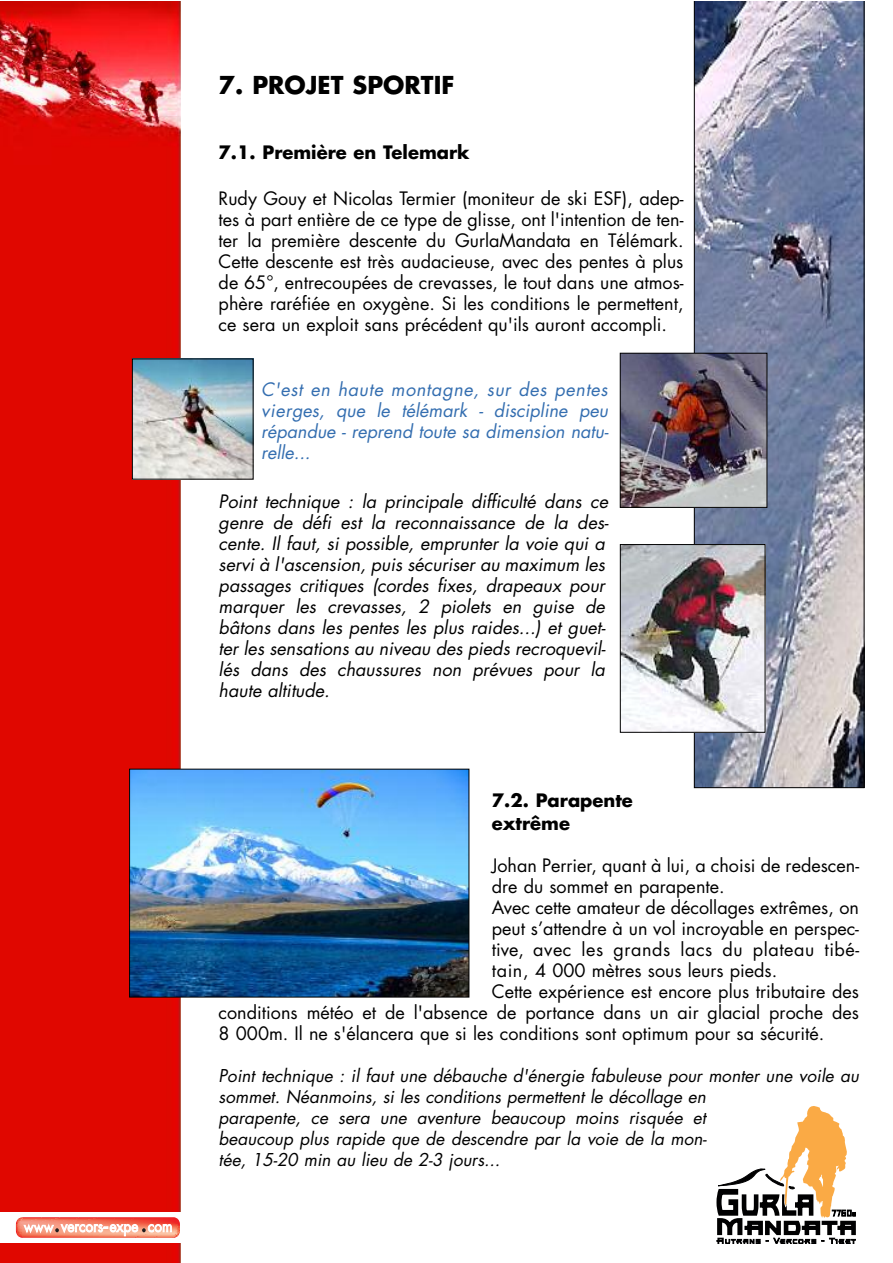
<style>
.page{position:relative;width:893px;height:1263px;background:#fff}
.page>*{position:absolute;margin:0;border:0;box-sizing:border-box;transform-origin:0 0}
.t1{font:700 24px "Futura";color:#000}
.t2{font:18px/21px "Futura";color:#000;text-align:justify}
.t3{font:italic 18px/21px "Futura";color:#000}
.t4{font:italic 18px/21px "Futura";color:#346eb0;text-align:justify}
.t5{font:700 18px/23.4px "Futura";color:#000}
.t6{font:18px "Futura";letter-spacing:.03em;color:#000}
.t7{font:italic 17.25px/21px "Futura";color:#000}
</style>
<div class="page">
<img style="left:0;top:1px;width:181px;height:1262px">
<svg style="left:716px;top:1106px;width:140px;height:138px"></svg>
<div style="left:0;top:1212px;width:234px;height:31px;background:#fff"></div>
<svg style="left:16px;top:1217px;width:164px;height:21px"></svg>
<svg style="left:694px;top:1px;width:170px;height:787px;background:#8b91a8"></svg>
<img style="left:622px;top:546px;width:141px;height:185px">
<div style="left:620px;top:544px;width:145px;height:189px;border:1px solid #000"></div>
<img style="left:622px;top:355px;width:143px;height:151px">
<div style="left:620px;top:353px;width:147px;height:155px;border:1px solid #000"></div>
<img style="left:131px;top:771px;width:336px;height:224px">
<div style="left:129px;top:769px;width:340px;height:228px;border:1px solid #000"></div>
<img style="left:134px;top:360px;width:117px;height:117px">
<h1 class="t1" style="left:219px;top:74px;width:237px">7. PROJET SPORTIF</h1>
<p class="t5" style="left:219px;top:142px;width:252px">7.1. Première en Telemark</p>
<p class="t2" style="left:219px;top:190px;width:466px">Rudy Gouy et Nicolas Termier (moniteur de ski ESF), adep&shy;tes à part entière de ce type de glisse, ont l'intention de ten&shy;ter la première descente du GurlaMandata en Télémark.<br>Cette descente est très audacieuse, avec des pentes à plus de 65°, entrecoupées de crevasses, le tout dans une atmos&shy;phère raréfiée en oxygène. Si les conditions le permettent, ce sera un exploit sans précédent qu'ils auront accompli.</p>
<p class="t4" style="left:261px;top:380px;width:349px">C'est en haute montagne, sur des pentes vierges, que le télémark - discipline peu répandue - reprend toute sa dimension natu&shy;relle...</p>
<p class="t3" style="left:219px;top:493px;width:392px">Point technique : la principale difficulté dans ce genre de défi est la reconnaissance de la des&shy;cente. Il faut, si possible, emprunter la voie qui a servi à l'ascension, puis sécuriser au maximum les passages critiques (cordes fixes, drapeaux pour marquer les crevasses, 2 piolets en guise de bâtons dans les pentes les plus raides...) et guet&shy;ter les sensations au niveau des pieds recroquevil&shy;lés dans des chaussures non prévues pour la haute altitude.</p>
<p class="t5" style="left:492px;top:790px;width:143px">7.2. Parapente extrême</p>
<p class="t2" style="left:492px;top:857px;width:369px">Johan Perrier, quant à lui, a choisi de redescen-</p>
<p class="t2" style="left:492px;top:878px;width:234px">dre du sommet en parapente.</p>
<p class="t2" style="left:492px;top:899px;width:369px">Avec cette amateur de décollages extrêmes, on</p>
<p class="t2" style="left:492px;top:920px;width:369px">peut s’attendre à un vol incroyable en perspec-</p>
<p class="t6" style="left:492px;top:941px;width:369px">tive, avec les grands lacs du plateau tibé-</p>
<p class="t2" style="left:492px;top:962px;width:287px">tain, 4 000 mètres sous leurs pieds.</p>
<p class="t2" style="left:492px;top:983px;width:369px">Cette expérience est encore plus tributaire des</p>
<p class="t2" style="left:219px;top:1004px;width:642px">conditions météo et de l'absence de portance dans un air glacial proche des</p>
<p class="t2" style="left:219px;top:1025px;width:607px">8 000m. Il ne s'élancera que si les conditions sont optimum pour sa sécurité.</p>
<p class="t7" style="left:219px;top:1067px;width:642px">Point technique : il faut une débauche d'énergie fabuleuse pour monter une voile au sommet. Néanmoins, si les conditions permettent le décollage en<br>parapente, ce sera une aventure beaucoup moins risquée et<br>beaucoup plus rapide que de descendre par la voie de la mon-<br>tée, 15-20 min au lieu de 2-3 jours...</p>
</div>
